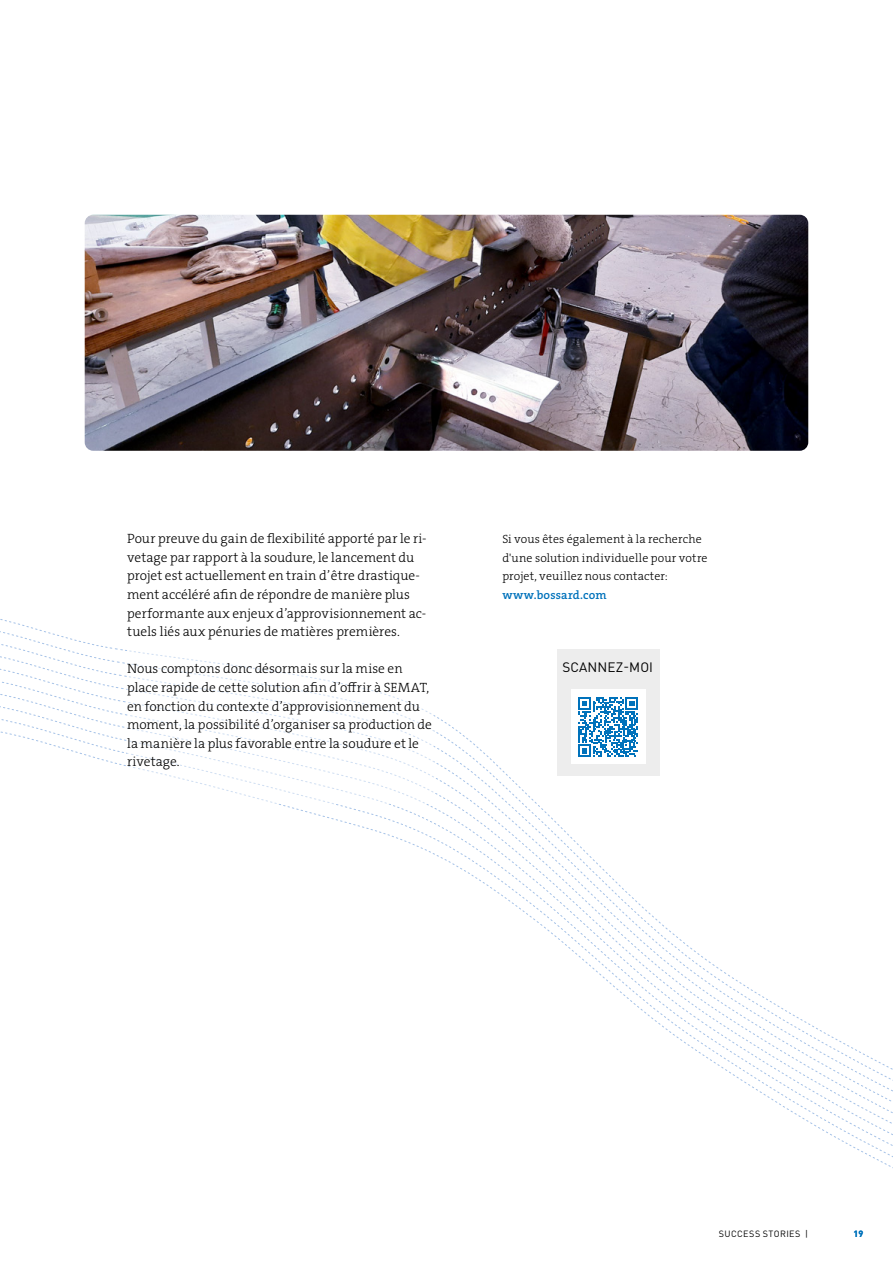
<style>
.page{position:relative;width:893px;height:1263px;background:#fff}
.page>*{position:absolute;margin:0;border:0;box-sizing:border-box;transform-origin:0 0}
.t1{font:13.5px/18.6px "The Serif HP3 Lig";color:#000}
.t2{font:13.5px "DINOT";letter-spacing:.01em;color:#000}
.t3{font:12px/18.6px "The Serif HP3 Lig";letter-spacing:.005em;color:#000}
.t4{font:12px "The Serif HP6 Se Bld";letter-spacing:.015em;color:#0072bb}
.t5{font:9px "DINOT";letter-spacing:.04em;color:#000}
.t6{font:700 9px "DINOT";color:#0072bb}
</style>
<div class="page">
<img style="left:85px;top:215px;width:723px;height:236px">
<svg style="left:0;top:619px;width:893px;height:549px"></svg>
<p class="t1" style="left:127px;top:529px;width:301px">Pour preuve du gain de flexibilité apporté par le ri&shy;vetage par rapport à la soudure, le lancement du projet est actuellement en train d’être drastique&shy;ment accéléré afin de répondre de manière plus performante aux enjeux d’approvisionnement ac&shy;tuels liés aux pénuries de matières premières.</p>
<p class="t1" style="left:127px;top:660px;width:306px">Nous comptons donc désormais sur la mise en place rapide de cette solution afin d’offrir à SEMAT, en fonction du contexte d’approvisionnement du moment, la possibilité d’organiser sa production de la manière la plus favorable entre la soudure et le rivetage.</p>
<p class="t3" style="left:502px;top:530px;width:207px">Si vous êtes également à la recherche d'une solution individuelle pour votre projet, veuillez nous contacter:</p>
<p class="t4" style="left:502px;top:587px;width:106px">www.bossard.com</p>
<p class="t2" style="left:562px;top:658px;width:92px">SCANNEZ-MOI</p>
<p class="t5" style="left:719px;top:1227px;width:91px">SUCCESS STORIES |</p>
<p class="t6" style="left:853px;top:1227px;width:11px">19</p>
</div>
